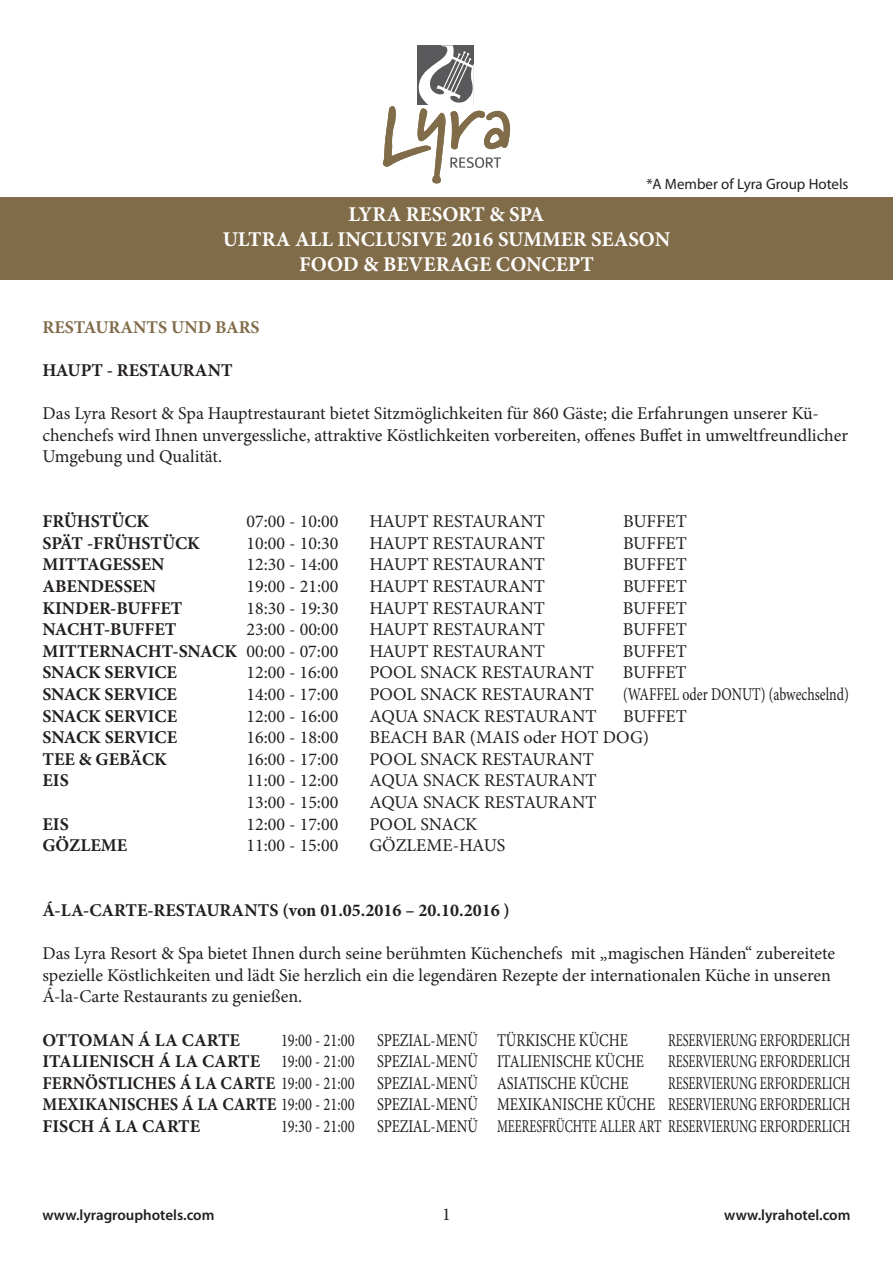
<style>
.page{position:relative;width:893px;height:1263px;background:#fff}
.page>*{position:absolute;margin:0;border:0;box-sizing:border-box;transform-origin:0 0}
.t1{font:700 21px/25.2px "Minion Pro";color:#fff;text-align:center}
.t2{font:18px/21.6px "Minion Pro";color:#231f20}
.t3{font:700 18px "Minion Pro";color:#231f20}
.t4{font:18px "Minion Pro";color:#231f20;scale:.8 1}
.t5{font:18px/21.6px "Minion Pro";color:#231f20;text-align:justify;scale:.69 1}
.t6{font:18px "Minion Pro";color:#231f20;scale:.77 1}
.t7{font:700 18px "Minion Pro";color:#816c4a}
.t8{font:600 15px "Myriad Pro";color:#231f20}
.t9{font:15px "Myriad Pro";color:#231f20}
.s1{font-weight:400}
.s2{font-weight:700}
</style>
<div class="page">
<div style="left:0;top:197px;width:893px;height:82px;background:#816c4a"></div>
<svg style="left:383px;top:45px;width:127px;height:138px"></svg>
<p class="t9" style="left:646px;top:175px;width:204px">*A Member of Lyra Group Hotels</p>
<p class="t1" style="left:223px;top:201px;width:449px">LYRA RESORT &amp; SPA<br>ULTRA ALL INCLUSIVE 2016 SUMMER SEASON<br>FOOD &amp; BEVERAGE CONCEPT</p>
<p class="t7" style="left:43px;top:314px;width:219px">RESTAURANTS UND BARS</p>
<p class="t3" style="left:43px;top:357px;width:192px">HAUPT - RESTAURANT</p>
<p class="t2" style="left:43px;top:403px;width:807px">Das Lyra Resort &amp; Spa Hauptrestaurant bietet Sitzmöglichkeiten für 860 Gäste; die Erfahrungen unserer Kü&shy;chenchefs wird Ihnen unvergessliche, attraktive Köstlichkeiten vorbereiten, offenes Buffet in umweltfreundlicher<br>Umgebung und Qualität.</p>
<p class="t3" style="left:43px;top:509px;width:108px">FRÜHSTÜCK</p>
<p class="t2" style="left:247px;top:511px;width:93px">07:00 - 10:00</p>
<p class="t2" style="left:370px;top:511px;width:177px">HAUPT RESTAURANT</p>
<p class="t2" style="left:623px;top:511px;width:65px">BUFFET</p>
<p class="t3" style="left:43px;top:530px;width:159px">SPÄT -FRÜHSTÜCK</p>
<p class="t2" style="left:246px;top:532px;width:93px">10:00 - 10:30</p>
<p class="t2" style="left:369px;top:532px;width:177px">HAUPT RESTAURANT</p>
<p class="t2" style="left:623px;top:532px;width:65px">BUFFET</p>
<p class="t3" style="left:42px;top:552px;width:124px">MITTAGESSEN</p>
<p class="t2" style="left:246px;top:554px;width:93px">12:30 - 14:00</p>
<p class="t2" style="left:369px;top:554px;width:177px">HAUPT RESTAURANT</p>
<p class="t2" style="left:623px;top:554px;width:65px">BUFFET</p>
<p class="t3" style="left:42px;top:573px;width:115px">ABENDESSEN</p>
<p class="t2" style="left:246px;top:575px;width:93px">19:00 - 21:00</p>
<p class="t2" style="left:369px;top:575px;width:177px">HAUPT RESTAURANT</p>
<p class="t2" style="left:623px;top:575px;width:65px">BUFFET</p>
<p class="t3" style="left:42px;top:595px;width:142px">KINDER-BUFFET</p>
<p class="t2" style="left:246px;top:597px;width:93px">18:30 - 19:30</p>
<p class="t2" style="left:369px;top:597px;width:177px">HAUPT RESTAURANT</p>
<p class="t2" style="left:623px;top:597px;width:65px">BUFFET</p>
<p class="t3" style="left:42px;top:617px;width:135px">NACHT-BUFFET</p>
<p class="t2" style="left:246px;top:619px;width:93px">23:00 - 00:00</p>
<p class="t2" style="left:369px;top:619px;width:177px">HAUPT RESTAURANT</p>
<p class="t2" style="left:623px;top:619px;width:65px">BUFFET</p>
<p class="t3" style="left:42px;top:638px;width:297px">MITTERNACHT-SNACK <span class="s1">00:00 - 07:00</span></p>
<p class="t2" style="left:369px;top:640px;width:177px">HAUPT RESTAURANT</p>
<p class="t2" style="left:623px;top:640px;width:65px">BUFFET</p>
<p class="t3" style="left:42px;top:660px;width:136px">SNACK SERVICE</p>
<p class="t2" style="left:246px;top:662px;width:93px">12:00 - 16:00</p>
<p class="t2" style="left:369px;top:662px;width:226px">POOL SNACK RESTAURANT</p>
<p class="t2" style="left:623px;top:662px;width:65px">BUFFET</p>
<p class="t3" style="left:42px;top:681px;width:136px">SNACK SERVICE</p>
<p class="t2" style="left:246px;top:683px;width:93px">14:00 - 17:00</p>
<p class="t2" style="left:369px;top:683px;width:226px">POOL SNACK RESTAURANT</p>
<p class="t6" style="left:623px;top:682px;width:295px">(WAFFEL oder DONUT) (abwechselnd)</p>
<p class="t3" style="left:43px;top:703px;width:136px">SNACK SERVICE</p>
<p class="t2" style="left:247px;top:705px;width:93px">12:00 - 16:00</p>
<p class="t2" style="left:370px;top:705px;width:228px">AQUA SNACK RESTAURANT</p>
<p class="t2" style="left:623px;top:705px;width:65px">BUFFET</p>
<p class="t3" style="left:42px;top:725px;width:136px">SNACK SERVICE</p>
<p class="t2" style="left:246px;top:727px;width:93px">16:00 - 18:00</p>
<p class="t2" style="left:369px;top:727px;width:281px">BEACH BAR (MAIS oder HOT DOG)</p>
<p class="t3" style="left:42px;top:746px;width:126px">TEE &amp; GEBÄCK</p>
<p class="t2" style="left:246px;top:748px;width:93px">16:00 - 17:00</p>
<p class="t2" style="left:369px;top:748px;width:226px">POOL SNACK RESTAURANT</p>
<p class="t3" style="left:42px;top:768px;width:28px">EIS</p>
<p class="t2" style="left:246px;top:770px;width:93px">11:00 - 12:00</p>
<p class="t2" style="left:369px;top:770px;width:228px">AQUA SNACK RESTAURANT</p>
<p class="t2" style="left:246px;top:791px;width:93px">13:00 - 15:00</p>
<p class="t2" style="left:369px;top:791px;width:228px">AQUA SNACK RESTAURANT</p>
<p class="t3" style="left:42px;top:811px;width:28px">EIS</p>
<p class="t2" style="left:246px;top:813px;width:93px">12:00 - 17:00</p>
<p class="t2" style="left:369px;top:813px;width:109px">POOL SNACK</p>
<p class="t3" style="left:42px;top:833px;width:86px">GÖZLEME</p>
<p class="t2" style="left:246px;top:835px;width:93px">11:00 - 15:00</p>
<p class="t2" style="left:369px;top:835px;width:138px">GÖZLEME-HAUS</p>
<p class="t3" style="left:42px;top:897px;width:469px">Á-LA-CARTE-RESTAURANTS (von 01.05.2016 – 20.10.2016 )</p>
<p class="t2" style="left:42px;top:943px;width:794px">Das Lyra Resort &amp; Spa bietet Ihnen durch seine berühmten Küchenchefs mit „magischen Händen“ zubereitete spezielle Köstlichkeiten und lädt Sie herzlich ein die legendären Rezepte der internationalen Küche in unseren<br>Á-la-Carte Restaurants zu genießen.</p>
<p class="t3" style="left:42px;top:1027px;width:199px">OTTOMAN Á LA CARTE</p>
<p class="t4" style="left:281px;top:1028px;width:435px">19:00 - 21:00 SPEZIAL-MENÜ TÜRKISCHE KÜCHE</p>
<p class="t5" style="left:668px;top:1029px;width:266px">RESERVIERUNG ERFORDERLICH</p>
<p class="t4" style="left:43px;top:1049px;width:753px"><span class="s2">ITALIENISCH Á LA CARTE</span> 19:00 - 21:00 SPEZIAL-MENÜ ITALIENISCHE KÜCHE</p>
<p class="t5" style="left:668px;top:1051px;width:266px">RESERVIERUNG ERFORDERLICH</p>
<p class="t4" style="left:43px;top:1071px;width:734px"><span class="s2">FERNÖSTLICHES Á LA CARTE</span> 19:00 - 21:00 SPEZIAL-MENÜ ASIATISCHE KÜCHE</p>
<p class="t5" style="left:43px;top:1072px;width:1172px;text-indent:626px">RESERVIERUNG ERFORDERLICH <span class="s2">MEXIKANISCHES Á LA CARTE</span> 19:00 - 21:00 SPEZIAL-MENÜ MEXIKANISCHE KÜCHE RESERVIERUNG ERFORDERLICH <span class="s2">FISCH Á LA CARTE</span></p>
<p class="t4" style="left:281px;top:1114px;width:713px">19:30 - 21:00 SPEZIAL-MENÜ MEERESFRÜCHTE ALLER ART RESERVIERUNG ERFORDERLICH</p>
<p class="t8" style="left:43px;top:1206px;width:173px">www.lyragrouphotels.com</p>
<p class="t2" style="left:442px;top:1204px;width:10px">1</p>
<p class="t8" style="left:724px;top:1206px;width:128px">www.lyrahotel.com</p>
</div>
